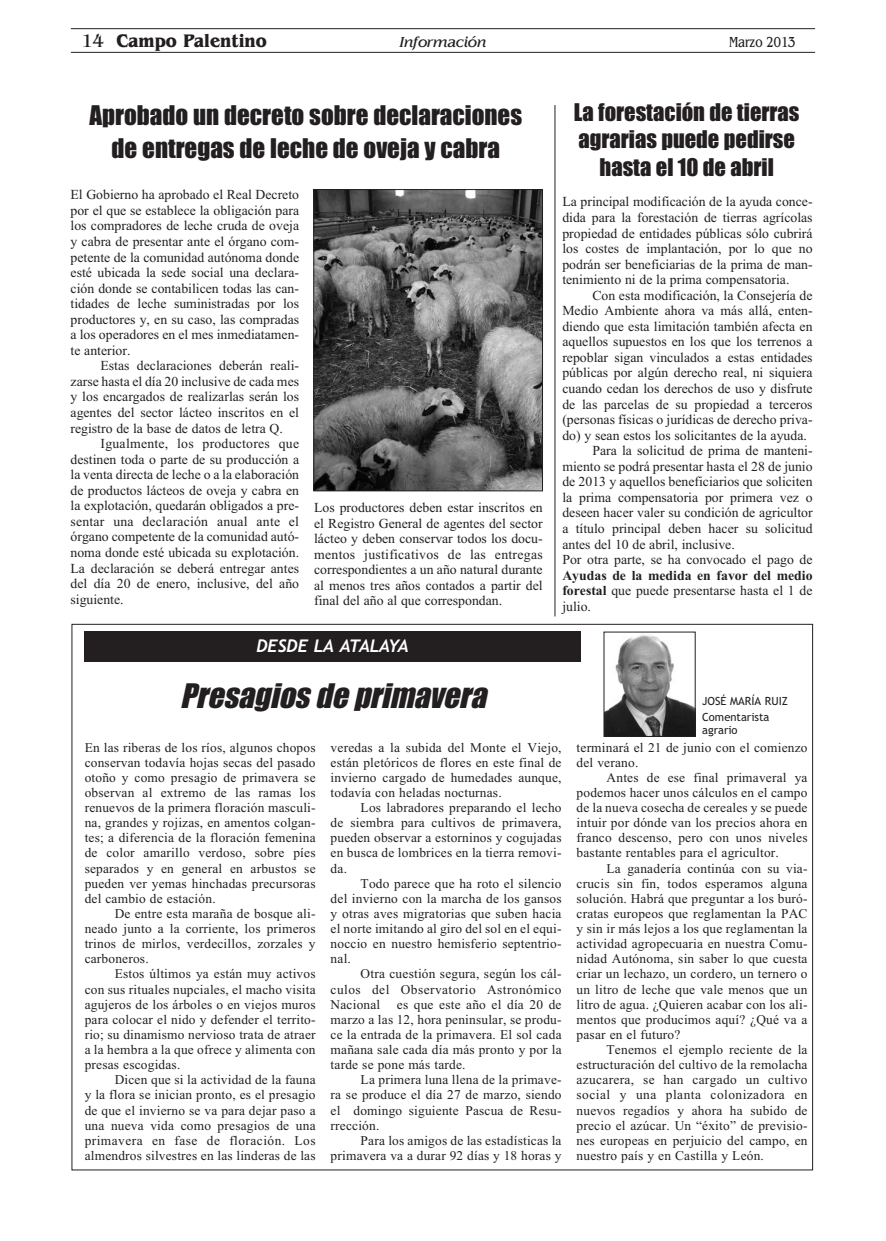
<style>
.page{position:relative;width:886px;height:1241px;background:#fff}
.page>*{position:absolute;margin:0;border:0;box-sizing:border-box;transform-origin:0 0}
.t1{font:italic 31.25px "Impact";color:#231f20}
.t2{font:25px/32.5px "Impact";color:#231f20;text-align:center}
.t3{font:22.5px/27.5px "Impact";color:#231f20;text-align:center}
.t4{font:700 18.75px "Benguiat IT Cby BT";color:#231f20;scale:.9 1}
.t5{font:italic 700 17.5px "Trebuchet";color:#fff}
.t6{font:italic 15px "Benguiat IT Cby BT";color:#231f20}
.t7{font:15px "Benguiat IT Cby BT";color:#231f20;scale:.8 1}
.t8{font:13.75px/15.5px "Times New Roman";color:#231f20;text-align:justify}
.t9{font:700 13.75px/15.5px "Times New Roman";color:#231f20;text-align:justify}
.t10{font:13.38px/15.1px "Times New Roman";letter-spacing:.015em;color:#231f20;text-align:justify}
.t11{font:11.25px/16.2px "Trebuchet MS";color:#231f20}
.s1{font-weight:400}
</style>
<div class="page">
<hr style="left:71px;top:28px;width:744px;height:1px;background:#231f20">
<hr style="left:71px;top:52px;width:744px;height:1px;background:#231f20">
<img style="left:606px;top:634px;width:87px;height:100px">
<div style="left:604px;top:631px;width:91px;height:105px;border:1px solid #231f20"></div>
<div style="left:84px;top:631px;width:496px;height:31px;background:#231f20"></div>
<img style="left:315px;top:191px;width:226px;height:298px">
<div style="left:313px;top:189px;width:230px;height:302px;border:1px solid #231f20"></div>
<hr style="left:555px;top:105px;width:1px;height:511px;background:#231f20">
<h3 class="t4" style="left:81px;top:29px;width:207px"><span class="s1">14</span> Campo Palentino</h3>
<p class="t6" style="left:400px;top:33px;width:88px">Información</p>
<p class="t7" style="left:729px;top:33px;width:84px">Marzo 2013</p>
<h2 class="t2" style="left:90px;top:100px;width:434px">Aprobado un decreto sobre declaraciones de entregas de leche de oveja y cabra</h2>
<h3 class="t3" style="left:574px;top:99px;width:227px">La forestación de tierras agrarias puede pedirse hasta el 10 de abril</h3>
<p class="t8" style="left:562px;top:194px;width:252px">La principal modificación de la ayuda conce&shy;dida para la forestación de tierras agrícolas propiedad de entidades públicas sólo cubrirá los costes de implantación, por lo que no podrán ser beneficiarias de la prima de man&shy;tenimiento ni de la prima compensatoria.</p>
<p class="t8" style="left:592px;top:287px;width:222px">Con esta modificación, la Consejería de</p>
<p class="t8" style="left:562px;top:303px;width:252px">Medio Ambiente ahora va más allá, enten-</p>
<p class="t8" style="left:562px;top:318px;width:252px">diendo que esta limitación también afecta en</p>
<p class="t8" style="left:562px;top:334px;width:252px">aquellos supuestos en los que los terrenos a</p>
<p class="t8" style="left:562px;top:349px;width:252px">repoblar sigan vinculados a estas entidades</p>
<p class="t8" style="left:562px;top:365px;width:252px">públicas por algún derecho real, ni siquiera</p>
<p class="t8" style="left:562px;top:380px;width:252px">cuando cedan los derechos de uso y disfrute</p>
<p class="t8" style="left:562px;top:396px;width:252px">de las parcelas de su propiedad a terceros</p>
<p class="t8" style="left:562px;top:411px;width:252px">(personas físicas o jurídicas de derecho priva-</p>
<p class="t8" style="left:562px;top:427px;width:246px">do) y sean estos los solicitantes de la ayuda.</p>
<p class="t8" style="left:592px;top:442px;width:222px">Para la solicitud de prima de manteni-</p>
<p class="t8" style="left:562px;top:458px;width:252px">miento se podrá presentar hasta el 28 de junio</p>
<p class="t8" style="left:562px;top:473px;width:252px">de 2013 y aquellos beneficiarios que soliciten</p>
<p class="t8" style="left:562px;top:489px;width:252px">la prima compensatoria por primera vez o</p>
<p class="t8" style="left:562px;top:505px;width:252px">deseen hacer valer su condición de agricultor</p>
<p class="t8" style="left:562px;top:520px;width:252px">a título principal deben hacer su solicitud</p>
<p class="t8" style="left:562px;top:536px;width:174px">antes del 10 de abril, inclusive.</p>
<p class="t8" style="left:562px;top:551px;width:252px">Por otra parte, se ha convocado el pago de</p>
<p class="t9" style="left:562px;top:567px;width:252px">Ayudas de la medida en favor del medio forestal <span class="s1">que puede presentarse hasta el 1 de julio.</span></p>
<p class="t8" style="left:71px;top:187px;width:230px">El Gobierno ha aprobado el Real Decreto por el que se establece la obligación para los compradores de leche cruda de oveja y cabra de presentar ante el órgano com&shy;petente de la comunidad autónoma donde esté ubicada la sede social una declara&shy;ción donde se contabilicen todas las can&shy;tidades de leche suministradas por los productores y, en su caso, las compradas a los operadores en el mes inmediatamen&shy;te anterior.</p>
<p class="t8" style="left:71px;top:358px;width:230px;text-indent:30px">Estas declaraciones deberán reali&shy;zarse hasta el día 20 inclusive de cada mes y los encargados de realizarlas serán los agentes del sector lácteo inscritos en el registro de la base de datos de letra Q.</p>
<p class="t8" style="left:71px;top:435px;width:230px;text-indent:30px">Igualmente, los productores que destinen toda o parte de su producción a la venta directa de leche o a la elaboración de productos lácteos de oveja y cabra en la explotación, quedarán obligados a pre&shy;sentar una declaración anual ante el órgano competente de la comunidad autó&shy;noma donde esté ubicada su explotación.<br>La declaración se deberá entregar antes del día 20 de enero, inclusive, del año siguiente.</p>
<p class="t8" style="left:314px;top:499px;width:230px">Los productores deben estar inscritos en el Registro General de agentes del sector lácteo y deben conservar todos los docu&shy;mentos justificativos de las entregas correspondientes a un año natural durante al menos tres años contados a partir del final del año al que correspondan.</p>
<h3 class="t5" style="left:256px;top:635px;width:154px">DESDE LA ATALAYA</h3>
<h1 class="t1" style="left:180px;top:678px;width:315px">Presagios de primavera</h1>
<p class="t10" style="left:85px;top:739px;width:232px">En las riberas de los ríos, algunos chopos conservan todavía hojas secas del pasado otoño y como presagio de primavera se observan al extremo de las ramas los renuevos de la primera floración masculi&shy;na, grandes y rojizas, en amentos colgan&shy;tes; a diferencia de la floración femenina de color amarillo verdoso, sobre píes separados y en general en arbustos se pueden ver yemas hinchadas precursoras del cambio de estación.</p>
<p class="t10" style="left:85px;top:905px;width:232px;text-indent:30px">De entre esta maraña de bosque ali&shy;neado junto a la corriente, los primeros trinos de mirlos, verdecillos, zorzales y carboneros.</p>
<p class="t10" style="left:85px;top:966px;width:232px;text-indent:30px">Estos últimos ya están muy activos con sus rituales nupciales, el macho visita agujeros de los árboles o en viejos muros para colocar el nido y defender el territo&shy;rio; su dinamismo nervioso trata de atraer a la hembra a la que ofrece y alimenta con presas escogidas.</p>
<p class="t10" style="left:85px;top:1071px;width:232px;text-indent:30px">Dicen que si la actividad de la fauna y la flora se inician pronto, es el presagio de que el invierno se va para dejar paso a una nueva vida como presagios de una primavera en fase de floración. Los almendros silvestres en las linderas de las</p>
<p class="t10" style="left:331px;top:739px;width:232px">veredas a la subida del Monte el Viejo, están pletóricos de flores en este final de invierno cargado de humedades aunque, todavía con heladas nocturnas.</p>
<p class="t10" style="left:331px;top:799px;width:232px;text-indent:30px">Los labradores preparando el lecho de siembra para cultivos de primavera, pueden observar a estorninos y cogujadas en busca de lombrices en la tierra removi&shy;da.</p>
<p class="t10" style="left:331px;top:875px;width:232px;text-indent:30px">Todo parece que ha roto el silencio del invierno con la marcha de los gansos y otras aves migratorias que suben hacia el norte imitando al giro del sol en el equi&shy;noccio en nuestro hemisferio septentrio&shy;nal.</p>
<p class="t10" style="left:331px;top:966px;width:232px;text-indent:30px">Otra cuestión segura, según los cál&shy;culos del Observatorio Astronómico Nacional es que este año el día 20 de marzo a las 12, hora peninsular, se produ&shy;ce la entrada de la primavera. El sol cada mañana sale cada día más pronto y por la tarde se pone más tarde.</p>
<p class="t10" style="left:331px;top:1071px;width:232px;text-indent:30px">La primera luna llena de la primave&shy;ra se produce el día 27 de marzo, siendo el domingo siguiente Pascua de Resu&shy;rrección.</p>
<p class="t10" style="left:331px;top:1132px;width:232px;text-align:right">Para los amigos de las estadísticas la primavera va a durar 92 días y 18 horas y</p>
<p class="t11" style="left:702px;top:692px;width:87px">JOSÉ MARÍA RUIZ<br>Comentarista</p>
<p class="t11" style="left:702px;top:721px;width:37px">agrario</p>
<p class="t10" style="left:577px;top:739px;width:232px">terminará el 21 de junio con el comienzo del verano.</p>
<p class="t10" style="left:577px;top:769px;width:232px;text-indent:30px">Antes de ese final primaveral ya podemos hacer unos cálculos en el campo de la nueva cosecha de cereales y se puede intuir por dónde van los precios ahora en franco descenso, pero con unos niveles bastante rentables para el agricultor.</p>
<p class="t10" style="left:577px;top:860px;width:232px;text-indent:30px">La ganadería continúa con su via&shy;crucis sin fin, todos esperamos alguna solución. Habrá que preguntar a los buró&shy;cratas europeos que reglamentan la PAC y sin ir más lejos a los que reglamentan la actividad agropecuaria en nuestra Comu&shy;nidad Autónoma, sin saber lo que cuesta criar un lechazo, un cordero, un ternero o un litro de leche que vale menos que un litro de agua. ¿Quieren acabar con los ali&shy;mentos que producimos aquí? ¿Qué va a pasar en el futuro?</p>
<p class="t10" style="left:577px;top:1041px;width:232px;text-indent:30px">Tenemos el ejemplo reciente de la estructuración del cultivo de la remolacha azucarera, se han cargado un cultivo social y una planta colonizadora en nuevos regadíos y ahora ha subido de precio el azúcar. Un “éxito” de previsio&shy;nes europeas en perjuicio del campo, en nuestro país y en Castilla y León.</p>
</div>
